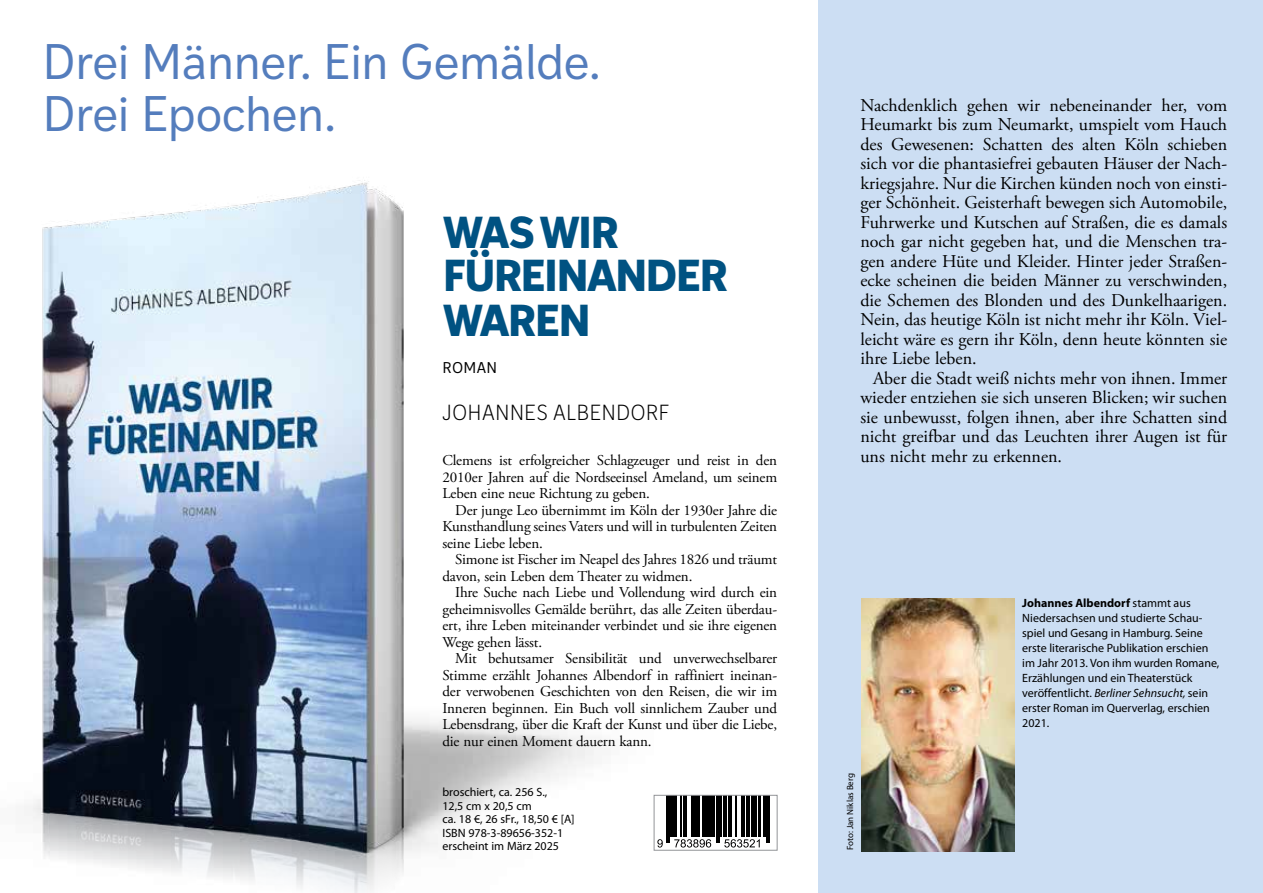
<style>
.page{position:relative;width:1263px;height:893px;background:#fff}
.page>*{position:absolute;margin:0;border:0;box-sizing:border-box;transform-origin:0 0}
.t1{font:48px/52.5px "Ivy Style Sans";letter-spacing:-.02em;color:#547dbd}
.t2{font:700 43.05px/44px "Ivy Style Sans";letter-spacing:-.045em;color:#005282}
.t3{font:300 21px "Ivy Style Sans";letter-spacing:.005em;color:#000}
.t4{font:18px/19.5px "Adobe Garamond Pro";color:#000;text-align:justify}
.t5{font:15px/16.5px "Adobe Garamond Pro";letter-spacing:-.01em;color:#000;text-align:justify}
.t6{font:15px "Ivy Style Sans";letter-spacing:.02em;color:#000}
.t7{font:12px/15px "Myriad Pro";color:#000}
.t8{font:9px "Myriad Pro";color:#000}
.s1{font-weight:700}
.s2{font-style:italic}
</style>
<div class="page">
<div style="left:819px;top:0;width:444px;height:893px;background:#ccdef3"></div>
<img style="left:24px;top:180px;width:638px;height:713px">
<img style="left:861px;top:598px;width:153px;height:253px">
<svg style="left:656px;top:797px;width:114px;height:51px"></svg>
<hr style="left:666px;top:795px;width:1px;height:48px;background:#000">
<hr style="left:668px;top:795px;width:1px;height:48px;background:#000">
<hr style="left:670px;top:795px;width:4px;height:42px;background:#000">
<hr style="left:675px;top:795px;width:2px;height:42px;background:#000">
<hr style="left:680px;top:795px;width:1px;height:42px;background:#000">
<hr style="left:683px;top:795px;width:1px;height:42px;background:#000">
<hr style="left:686px;top:795px;width:1px;height:42px;background:#000">
<hr style="left:691px;top:795px;width:1px;height:42px;background:#000">
<hr style="left:693px;top:795px;width:2px;height:42px;background:#000">
<hr style="left:696px;top:795px;width:4px;height:42px;background:#000">
<hr style="left:702px;top:795px;width:1px;height:42px;background:#000">
<hr style="left:704px;top:795px;width:3px;height:42px;background:#000">
<hr style="left:708px;top:795px;width:2px;height:42px;background:#000">
<hr style="left:711px;top:795px;width:4px;height:42px;background:#000">
<hr style="left:716px;top:795px;width:1px;height:48px;background:#000">
<hr style="left:718px;top:795px;width:1px;height:48px;background:#000">
<hr style="left:720px;top:795px;width:2px;height:42px;background:#000">
<hr style="left:724px;top:795px;width:3px;height:42px;background:#000">
<hr style="left:728px;top:795px;width:1px;height:42px;background:#000">
<hr style="left:730px;top:795px;width:1px;height:42px;background:#000">
<hr style="left:736px;top:795px;width:1px;height:42px;background:#000">
<hr style="left:741px;top:795px;width:1px;height:42px;background:#000">
<hr style="left:743px;top:795px;width:1px;height:42px;background:#000">
<hr style="left:747px;top:795px;width:3px;height:42px;background:#000">
<hr style="left:751px;top:795px;width:2px;height:42px;background:#000">
<hr style="left:754px;top:795px;width:2px;height:42px;background:#000">
<hr style="left:759px;top:795px;width:2px;height:42px;background:#000">
<hr style="left:763px;top:795px;width:2px;height:42px;background:#000">
<hr style="left:766px;top:795px;width:1px;height:48px;background:#000">
<hr style="left:768px;top:795px;width:1px;height:48px;background:#000">
<svg style="left:657px;top:839px;width:6px;height:8px"></svg>
<svg style="left:674px;top:839px;width:37px;height:8px"></svg>
<svg style="left:724px;top:839px;width:36px;height:8px"></svg>
<div style="left:654px;top:795px;width:123px;height:55px;border:1px solid #939598"></div>
<h1 class="t1" style="left:43px;top:33px;width:560px">Drei Männer. Ein Gemälde.<br>Drei Epochen.</h1>
<h2 class="t2" style="left:443px;top:207px;width:287px">WAS WIR<br>FÜREINANDER<br>WAREN</h2>
<p class="t6" style="left:442px;top:357px;width:56px">ROMAN</p>
<p class="t3" style="left:443px;top:398px;width:229px">JOHANNES ALBENDORF</p>
<p class="t5" style="left:442px;top:453px;width:336px">Clemens ist erfolgreicher Schlagzeuger und reist in den 2010er Jahren auf die Nordseeinsel Ameland, um seinem Leben eine neue Richtung zu geben.</p>
<p class="t5" style="left:442px;top:502px;width:336px;text-indent:13px">Der junge Leo übernimmt im Köln der 1930er Jahre die Kunsthandlung seines Vaters und will in turbulenten Zeiten seine Liebe leben.</p>
<p class="t5" style="left:442px;top:552px;width:336px;text-indent:13px">Simone ist Fischer im Neapel des Jahres 1826 und träumt davon, sein Leben dem Theater zu widmen.</p>
<p class="t5" style="left:442px;top:585px;width:336px;text-indent:13px">Ihre Suche nach Liebe und Vollendung wird durch ein geheimnisvolles Gemälde berührt, das alle Zeiten überdau&shy;ert, ihre Leben miteinander verbindet und sie ihre eigenen Wege gehen lässt.</p>
<p class="t5" style="left:442px;top:651px;width:336px;text-indent:13px">Mit behutsamer Sensibilität und unverwechselbarer Stimme erzählt Johannes Albendorf in raffiniert ineinan&shy;der verwobenen Geschichten von den Reisen, die wir im Inneren beginnen. Ein Buch voll sinnlichem Zauber und Lebensdrang, über die Kraft der Kunst und über die Liebe, die nur einen Moment dauern kann.</p>
<p class="t7" style="left:442px;top:786px;width:134px;line-height:13.5px">broschiert, ca. 256 S.,<br>12,5 cm x 20,5 cm<br>ca. 18 €, 26 sFr., 18,50 € [A]<br>ISBN 978-3-89656-352-1 erscheint im März 2025</p>
<p class="t4" style="left:860px;top:96px;width:368px">Nachdenklich gehen wir nebeneinander her, vom Heumarkt bis zum Neumarkt, umspielt vom Hauch des Gewesenen: Schatten des alten Köln schieben sich vor die phantasiefrei gebauten Häuser der Nach&shy;kriegsjahre. Nur die Kirchen künden noch von einsti&shy;ger Schönheit. Geisterhaft bewegen sich Automobile, Fuhrwerke und Kutschen auf Straßen, die es damals noch gar nicht gegeben hat, und die Menschen tra&shy;gen andere Hüte und Kleider. Hinter jeder Straßen&shy;ecke scheinen die beiden Männer zu verschwinden, die Schemen des Blonden und des Dunkelhaarigen.<br>Nein, das heutige Köln ist nicht mehr ihr Köln. Viel&shy;leicht wäre es gern ihr Köln, denn heute könnten sie ihre Liebe leben.</p>
<p class="t4" style="left:860px;top:369px;width:368px;text-indent:13px">Aber die Stadt weiß nichts mehr von ihnen. Immer wieder entziehen sie sich unseren Blicken; wir suchen sie unbewusst, folgen ihnen, aber ihre Schatten sind nicht greifbar und das Leuchten ihrer Augen ist für uns nicht mehr zu erkennen.</p>
<p class="t8" style="left:845px;top:850px;width:79px;rotate:-90deg">Foto: Jan Niklas Berg</p>
<p class="t7" style="left:1022px;top:596px;width:199px"><span class="s1">Johannes Albendorf</span> stammt aus Niedersachsen und studierte Schau&shy;spiel und Gesang in Hamburg. Seine erste literarische Publikation erschien im Jahr 2013. Von ihm wurden Romane, Erzählungen und ein Theaterstück veröffentlicht. <span class="s2">Berliner Sehnsucht,</span> sein erster Roman im Querverlag, erschien 2021.</p>
</div>
